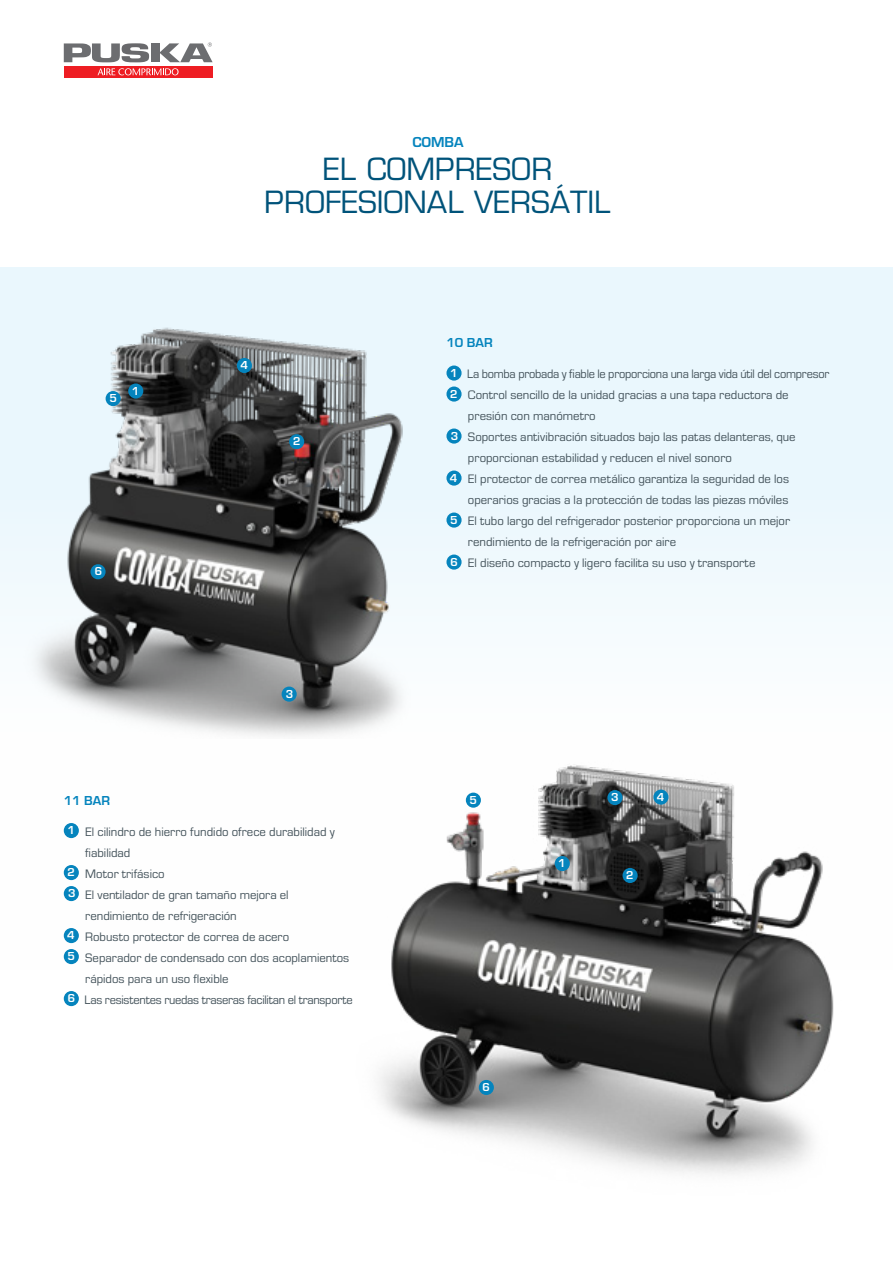
<style>
.page{position:relative;width:893px;height:1263px;background:#fff}
.page>*{position:absolute;margin:0;border:0;box-sizing:border-box;transform-origin:0 0}
.t1{font:29.85px/33px "Eurostile";color:#00537a;text-align:center}
.t2{font:700 15px "Eurostile";color:#0584bd}
.t3{font:700 13.5px "Eurostile";color:#0584bd}
.t4{font:12.75px "Eurostile";color:#425159}
.t5{font:12.75px "Eurostile";letter-spacing:-.02em;color:#425159}
.t6{font:700 12px "Eurostile";color:#fff}
.s1{font-weight:700;font-size:12px;color:#fff}
</style>
<div class="page">
<div style="left:0;top:267px;width:893px;height:702px;background:linear-gradient(to bottom,#e6f5fd,#fffffe)"></div>
<img style="left:16px;top:296px;width:430px;height:442px">
<svg style="left:446px;top:365px;width:16px;height:16px"></svg>
<svg style="left:446px;top:386px;width:16px;height:16px"></svg>
<svg style="left:446px;top:428px;width:16px;height:16px"></svg>
<svg style="left:446px;top:470px;width:16px;height:16px"></svg>
<svg style="left:446px;top:512px;width:16px;height:16px"></svg>
<svg style="left:446px;top:554px;width:16px;height:16px"></svg>
<div style="left:128px;top:383px;width:15px;height:16px;background:#0584bd;border-radius:50%"></div>
<div style="left:289px;top:434px;width:15px;height:15px;background:#0584bd;border-radius:50%"></div>
<div style="left:282px;top:686px;width:15px;height:16px;background:#0584bd;border-radius:50%"></div>
<div style="left:237px;top:358px;width:15px;height:15px;background:#0584bd;border-radius:50%"></div>
<div style="left:106px;top:391px;width:15px;height:15px;background:#0584bd;border-radius:50%"></div>
<div style="left:91px;top:564px;width:15px;height:15px;background:#0584bd;border-radius:50%"></div>
<img style="left:353px;top:738px;width:521px;height:436px">
<div style="left:555px;top:856px;width:15px;height:15px;background:#0584bd;border-radius:50%"></div>
<div style="left:622px;top:868px;width:16px;height:15px;background:#0584bd;border-radius:50%"></div>
<div style="left:607px;top:790px;width:15px;height:15px;background:#0584bd;border-radius:50%"></div>
<div style="left:653px;top:789px;width:15px;height:16px;background:#0584bd;border-radius:50%"></div>
<div style="left:466px;top:793px;width:15px;height:15px;background:#0584bd;border-radius:50%"></div>
<div style="left:479px;top:1080px;width:15px;height:15px;background:#0584bd;border-radius:50%"></div>
<div style="left:64px;top:823px;width:15px;height:15px;background:#0584bd;border-radius:50%"></div>
<div style="left:64px;top:865px;width:15px;height:15px;background:#0584bd;border-radius:50%"></div>
<div style="left:64px;top:886px;width:15px;height:15px;background:#0584bd;border-radius:50%"></div>
<div style="left:64px;top:928px;width:15px;height:15px;background:#0584bd;border-radius:50%"></div>
<div style="left:64px;top:949px;width:15px;height:15px;background:#0584bd;border-radius:50%"></div>
<div style="left:64px;top:991px;width:15px;height:15px;background:#0584bd;border-radius:50%"></div>
<div style="left:64px;top:66px;width:149px;height:11px;background:#ee1d23"></div>
<svg style="left:98px;top:68px;width:81px;height:7px"></svg>
<svg style="left:64px;top:43px;width:85px;height:19px"></svg>
<svg style="left:159px;top:43px;width:54px;height:19px"></svg>
<div style="left:151px;top:43px;width:8px;height:19px;background:#6c6d70"></div>
<p class="t2" style="left:412px;top:134px;width:53px">COMBA</p>
<h1 class="t1" style="left:264px;top:153px;width:348px">EL COMPRESOR<br>PROFESIONAL VERSÁTIL</h1>
<p class="t6" style="left:109px;top:392px;width:9px">5</p>
<p class="t6" style="left:132px;top:384px;width:9px">1</p>
<p class="t6" style="left:95px;top:565px;width:9px">6</p>
<p class="t3" style="left:64px;top:793px;width:48px">11 BAR</p>
<p class="t6" style="left:240px;top:359px;width:9px">4</p>
<p class="t6" style="left:293px;top:435px;width:9px">2</p>
<p class="t6" style="left:286px;top:687px;width:9px">3</p>
<p class="t4" style="left:67px;top:823px;width:269px"><span class="s1">1</span> El cilindro de hierro fundido ofrece durabilidad y</p>
<p class="t4" style="left:85px;top:844px;width:47px">fiabilidad</p>
<p class="t4" style="left:68px;top:865px;width:99px"><span class="s1">2</span> Motor trifásico</p>
<p class="t4" style="left:68px;top:886px;width:222px"><span class="s1">3</span> El ventilador de gran tamaño mejora el</p>
<p class="t4" style="left:85px;top:907px;width:153px">rendimiento de refrigeración</p>
<p class="t4" style="left:67px;top:928px;width:224px"><span class="s1">4</span> Robusto protector de correa de acero</p>
<p class="t4" style="left:68px;top:949px;width:283px"><span class="s1">5</span> Separador de condensado con dos acoplamientos</p>
<p class="t4" style="left:85px;top:970px;width:145px">rápidos para un uso flexible</p>
<p class="t5" style="left:68px;top:991px;width:287px"><span class="s1">6</span> Las resistentes ruedas traseras facilitan el transporte</p>
<p class="t3" style="left:446px;top:336px;width:48px">10 BAR</p>
<p class="t5" style="left:450px;top:366px;width:381px"><span class="s1">1</span> La bomba probada y fiable le proporciona una larga vida útil del compresor</p>
<p class="t4" style="left:450px;top:387px;width:340px"><span class="s1">2</span> Control sencillo de la unidad gracias a una tapa reductora de</p>
<p class="t4" style="left:468px;top:408px;width:129px">presión con manómetro</p>
<p class="t4" style="left:451px;top:429px;width:346px"><span class="s1">3</span> Soportes antivibración situados bajo las patas delanteras, que</p>
<p class="t4" style="left:468px;top:450px;width:266px">proporcionan estabilidad y reducen el nivel sonoro</p>
<p class="t4" style="left:450px;top:471px;width:341px"><span class="s1">4</span> El protector de correa metálico garantiza la seguridad de los</p>
<p class="t4" style="left:468px;top:492px;width:322px">operarios gracias a la protección de todas las piezas móviles</p>
<p class="t4" style="left:450px;top:513px;width:341px"><span class="s1">5</span> El tubo largo del refrigerador posterior proporciona un mejor</p>
<p class="t4" style="left:468px;top:534px;width:210px">rendimiento de la refrigeración por aire</p>
<p class="t4" style="left:450px;top:555px;width:306px"><span class="s1">6</span> El diseño compacto y ligero facilita su uso y transporte</p>
<p class="t6" style="left:469px;top:793px;width:9px">5</p>
<p class="t6" style="left:611px;top:791px;width:9px">3</p>
<p class="t6" style="left:657px;top:790px;width:9px">4</p>
<p class="t6" style="left:558px;top:857px;width:9px">1</p>
<p class="t6" style="left:626px;top:869px;width:9px">2</p>
<p class="t6" style="left:482px;top:1081px;width:9px">6</p>
</div>
